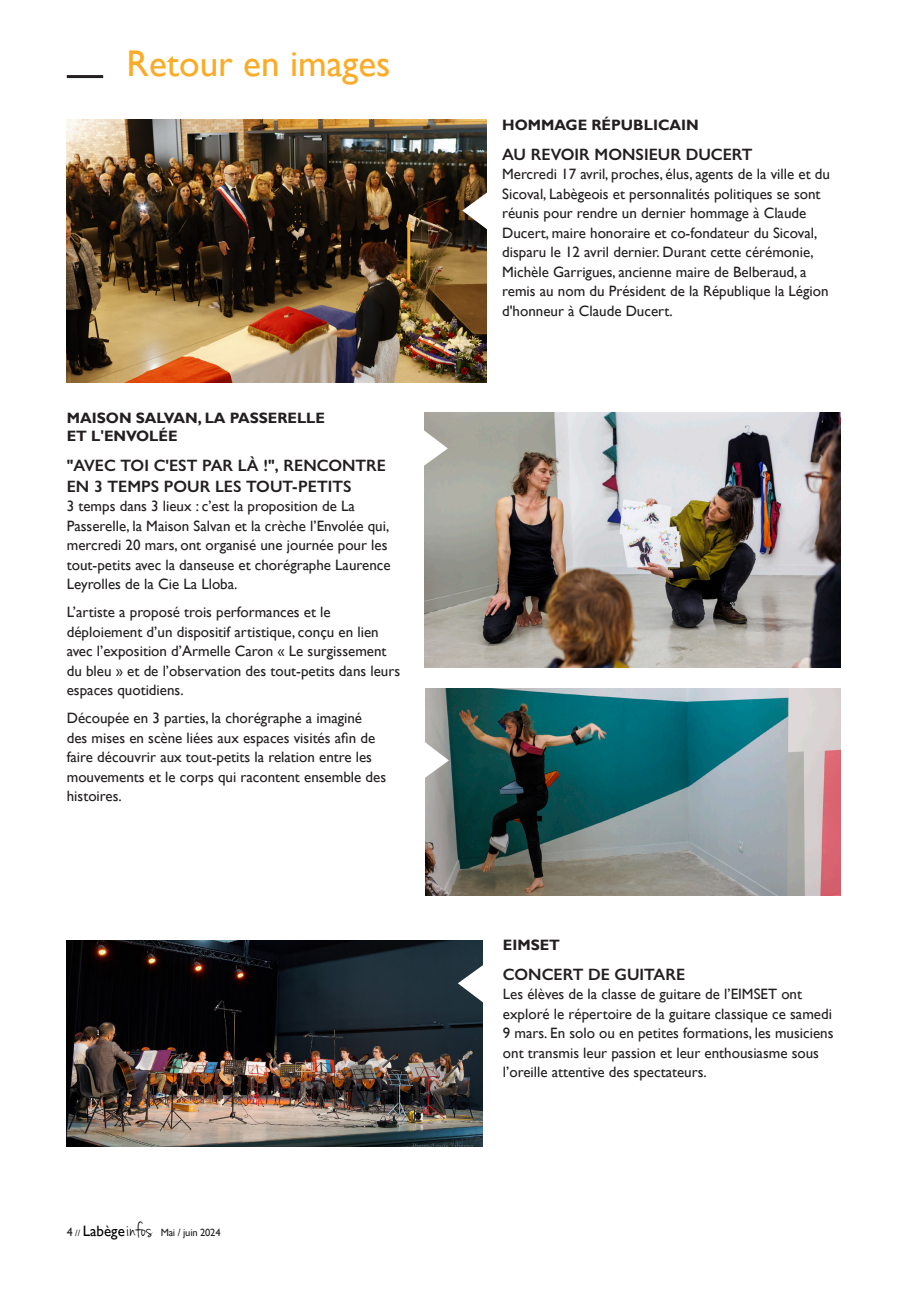
<style>
.page{position:relative;width:919px;height:1289px;background:#fff}
.page>*{position:absolute;margin:0;border:0;box-sizing:border-box;transform-origin:0 0}
.t1{font:37.2px "Gill Sans";color:#faab27}
.t2{font:600 16.5px/21px "Gill Sans Nova";color:#231f20}
.t3{font:15px/19.5px "Gill Sans";color:#231f20}
.t4{font:700 15px "Gill Sans";color:#231f20}
.t5{font:10.5px "Gill Sans";letter-spacing:-.02em;color:#231f20}
.s1{font-size:12px}
.s2{font-size:9px}
.s3{font-size:15px;color:#000}
.s4{font-family:"Jenna Sue";font-size:22.5px;color:#000}
</style>
<div class="page">
<hr style="left:67px;top:75px;width:36px;height:3px;background:#231f20">
<img style="left:425px;top:688px;width:415px;height:207px">
<img style="left:67px;top:940px;width:415px;height:206px">
<img style="left:66px;top:119px;width:420px;height:264px">
<img style="left:424px;top:412px;width:416px;height:255px">
<hr style="left:407px;top:221px;width:3px;height:58px;background:#faab27">
<svg style="left:424px;top:428px;width:24px;height:39px"></svg>
<svg style="left:462px;top:191px;width:25px;height:39px"></svg>
<svg style="left:425px;top:740px;width:24px;height:39px"></svg>
<svg style="left:458px;top:964px;width:25px;height:39px"></svg>
<h1 class="t1" style="left:126px;top:41px;width:265px">Retour en images</h1>
<p class="t4" style="left:67px;top:409px;width:260px">MAISON SALVAN, LA PASSERELLE</p>
<p class="t4" style="left:67px;top:427px;width:112px">ET L'ENVOLÉE</p>
<p class="t2" style="left:67px;top:454px;width:321px">"AVEC TOI C'EST PAR LÀ !", RENCONTRE<br>EN 3 TEMPS POUR LES TOUT-PETITS</p>
<p class="t3" style="left:67px;top:496px;width:325px">3 temps dans 3 lieux : c’est la proposition de La Passerelle, la Maison Salvan et la crèche l’Envolée qui, mercredi 20 mars, ont organisé une journée pour les tout-petits avec la danseuse et chorégraphe Laurence Leyrolles de la Cie La Lloba.</p>
<p class="t3" style="left:67px;top:602px;width:335px">L’artiste a proposé trois performances et le déploiement d’un dispositif artistique, conçu en lien avec l’exposition d’Armelle Caron « Le surgissement du bleu » et de l’observation des tout-petits dans leurs espaces quotidiens.</p>
<p class="t3" style="left:67px;top:708px;width:321px">Découpée en 3 parties, la chorégraphe a imaginé des mises en scène liées aux espaces visités afin de faire découvrir aux tout-petits la relation entre les mouvements et le corps qui racontent ensemble des histoires.</p>
<p class="t5" style="left:67px;top:1225px;width:155px"><span class="s1">4</span> <span class="s2">//</span> <span class="s3">Labège</span><span class="s4">infos</span> Mai / juin 2024</p>
<p class="t4" style="left:502px;top:116px;width:198px">HOMMAGE RÉPUBLICAIN</p>
<p class="t2" style="left:502px;top:143px;width:252px">AU REVOIR MONSIEUR DUCERT</p>
<p class="t3" style="left:502px;top:164px;width:329px">Mercredi 17 avril, proches, élus, agents de la ville et du Sicoval, Labègeois et personnalités politiques se sont réunis pour rendre un dernier hommage à Claude Ducert, maire honoraire et co-fondateur du Sicoval, disparu le 12 avril dernier. Durant cette cérémonie, Michèle Garrigues, ancienne maire de Belberaud, a remis au nom du Président de la République la Légion d'honneur à Claude Ducert.</p>
<p class="t4" style="left:503px;top:936px;width:59px">EIMSET</p>
<p class="t2" style="left:503px;top:963px;width:184px">CONCERT DE GUITARE</p>
<p class="t3" style="left:503px;top:984px;width:332px">Les élèves de la classe de guitare de l’EIMSET ont exploré le répertoire de la guitare classique ce samedi 9 mars. En solo ou en petites formations, les musiciens ont transmis leur passion et leur enthousiasme sous l’oreille attentive des spectateurs.</p>
</div>
